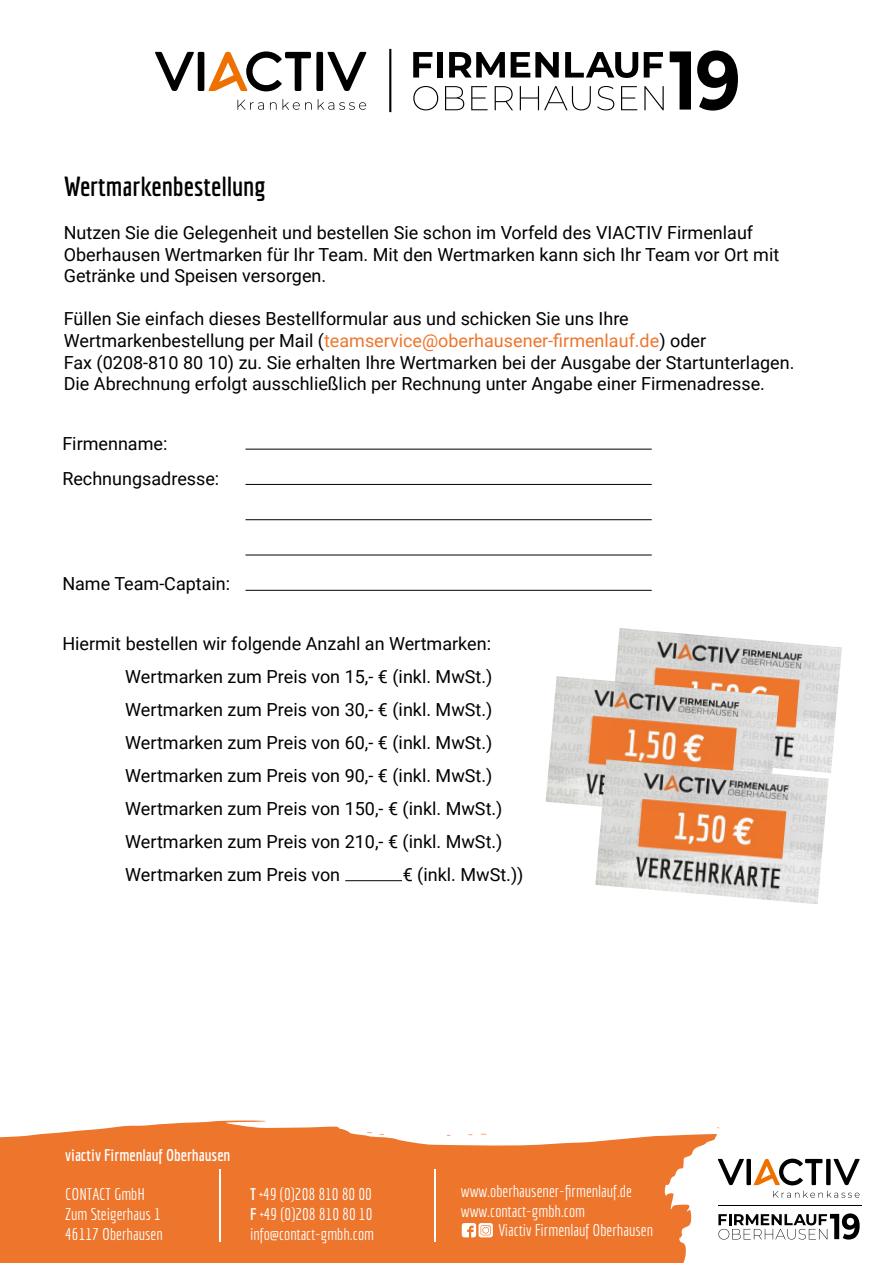
<style>
.page{position:relative;width:893px;height:1263px;background:#fff}
.page>*{position:absolute;margin:0;border:0;box-sizing:border-box;transform-origin:0 0}
.t1{font:700 27px "Economica";color:#000}
.t2{font:18px "Roboto";color:#000}
.t3{font:18px "Roboto";color:#ee752c}
.t4{font:16.5px "Economica";color:#fff}
.t5{font:700 16.5px "Economica";color:#fff}
.s1{color:#000}
.s2{font-weight:700}
</style>
<div class="page">
<svg style="left:0;top:1120px;width:665px;height:64px;fill:#ee752c"></svg>
<div style="left:0;top:1184px;width:893px;height:79px;background:#ee752c"></div>
<hr style="left:219px;top:1170px;width:1px;height:72px;background:#fff">
<hr style="left:434px;top:1170px;width:1px;height:72px;background:#fff">
<svg style="left:462px;top:1223px;width:31px;height:14px"></svg>
<hr style="left:245px;top:449px;width:407px;height:1px;background:#000">
<hr style="left:245px;top:484px;width:407px;height:1px;background:#000">
<hr style="left:245px;top:590px;width:407px;height:1px;background:#000">
<hr style="left:245px;top:519px;width:407px;height:1px;background:#000">
<hr style="left:245px;top:555px;width:407px;height:1px;background:#000">
<hr style="left:345px;top:880px;width:57px;height:1px;background:#000">
<img style="left:615px;top:628px;width:227px;height:145px">
<img style="left:546px;top:676px;width:233px;height:130px">
<img style="left:595px;top:759px;width:234px;height:145px">
<svg style="left:237px;top:100px;width:27px;height:10px"></svg>
<svg style="left:270px;top:102px;width:7px;height:8px"></svg>
<svg style="left:283px;top:99px;width:29px;height:11px"></svg>
<svg style="left:318px;top:99px;width:48px;height:11px"></svg>
<svg style="left:327px;top:52px;width:40px;height:39px"></svg>
<svg style="left:155px;top:52px;width:39px;height:39px"></svg>
<div style="left:316px;top:52px;width:7px;height:39px;background:#000;border-radius:2px"></div>
<div style="left:198px;top:52px;width:6px;height:39px;background:#000;border-radius:2px"></div>
<svg style="left:208px;top:51px;width:103px;height:40px"></svg>
<svg style="left:413px;top:86px;width:25px;height:24px"></svg>
<svg style="left:445px;top:86px;width:19px;height:24px"></svg>
<svg style="left:471px;top:86px;width:17px;height:24px"></svg>
<svg style="left:495px;top:86px;width:18px;height:24px"></svg>
<svg style="left:520px;top:86px;width:71px;height:24px"></svg>
<svg style="left:597px;top:86px;width:17px;height:24px"></svg>
<svg style="left:621px;top:86px;width:16px;height:24px"></svg>
<svg style="left:644px;top:86px;width:20px;height:24px"></svg>
<svg style="left:413px;top:52px;width:19px;height:26px"></svg>
<div style="left:437px;top:52px;width:6px;height:26px;background:#000"></div>
<svg style="left:449px;top:52px;width:56px;height:26px"></svg>
<svg style="left:511px;top:52px;width:48px;height:26px"></svg>
<svg style="left:565px;top:52px;width:73px;height:26px"></svg>
<svg style="left:644px;top:52px;width:19px;height:26px"></svg>
<svg style="left:670px;top:51px;width:21px;height:59px"></svg>
<svg style="left:697px;top:50px;width:41px;height:61px"></svg>
<hr style="left:389px;top:49px;width:2px;height:63px;background:#000">
<svg style="left:665px;top:1127px;width:228px;height:136px"></svg>
<p class="t1" style="left:64px;top:170px;width:204px">Wertmarkenbestellung</p>
<p class="t2" style="left:64px;top:220px;width:691px">Nutzen Sie die Gelegenheit und bestellen Sie schon im Vorfeld des VIACTIV Firmenlauf</p>
<p class="t2" style="left:64px;top:241px;width:717px">Oberhausen Wertmarken für Ihr Team. Mit den Wertmarken kann sich Ihr Team vor Ort mit</p>
<p class="t2" style="left:64px;top:263px;width:264px">Getränke und Speisen versorgen.</p>
<p class="t2" style="left:64px;top:306px;width:566px">Füllen Sie einfach dieses Bestellformular aus und schicken Sie uns Ihre</p>
<p class="t3" style="left:64px;top:328px;width:644px"><span class="s1">Wertmarkenbestellung per Mail (</span>teamservice@oberhausener-firmenlauf.de<span class="s1">) oder</span></p>
<p class="t2" style="left:64px;top:349px;width:732px">Fax (0208-810 80 10) zu. Sie erhalten Ihre Wertmarken bei der Ausgabe der Startunterlagen.</p>
<p class="t2" style="left:64px;top:371px;width:703px">Die Abrechnung erfolgt ausschließlich per Rechnung unter Angabe einer Firmenadresse.</p>
<p class="t2" style="left:62px;top:430px;width:107px">Firmenname:</p>
<p class="t2" style="left:62px;top:466px;width:158px">Rechnungsadresse:</p>
<p class="t2" style="left:62px;top:571px;width:169px">Name Team-Captain:</p>
<p class="t2" style="left:62px;top:631px;width:430px">Hiermit bestellen wir folgende Anzahl an Wertmarken:</p>
<p class="t2" style="left:125px;top:664px;width:369px">Wertmarken zum Preis von 15,- € (inkl. MwSt.)</p>
<p class="t2" style="left:125px;top:697px;width:369px">Wertmarken zum Preis von 30,- € (inkl. MwSt.)</p>
<p class="t2" style="left:125px;top:730px;width:369px">Wertmarken zum Preis von 60,- € (inkl. MwSt.)</p>
<p class="t2" style="left:125px;top:763px;width:369px">Wertmarken zum Preis von 90,- € (inkl. MwSt.)</p>
<p class="t2" style="left:125px;top:796px;width:379px">Wertmarken zum Preis von 150,- € (inkl. MwSt.)</p>
<p class="t2" style="left:125px;top:829px;width:379px">Wertmarken zum Preis von 210,- € (inkl. MwSt.)</p>
<p class="t2" style="left:125px;top:862px;width:216px">Wertmarken zum Preis von</p>
<p class="t2" style="left:403px;top:862px;width:122px">€ (inkl. MwSt.))</p>
<p class="t5" style="left:65px;top:1145px;width:167px">viactiv Firmenlauf Oberhausen</p>
<p class="t4" style="left:65px;top:1185px;width:81px">CONTACT GmbH</p>
<p class="t4" style="left:65px;top:1205px;width:97px">Zum Steigerhaus 1</p>
<p class="t4" style="left:65px;top:1224px;width:99px">46117 Oberhausen</p>
<p class="t4" style="left:250px;top:1185px;width:123px"><span class="s2">T</span> +49 (0)208 810 80 00</p>
<p class="t4" style="left:250px;top:1204px;width:124px"><span class="s2">F</span> +49 (0)208 810 80 10</p>
<p class="t4" style="left:250px;top:1224px;width:126px">info@contact-gmbh.com</p>
<p class="t4" style="left:461px;top:1181px;width:173px">www.oberhausener-firmenlauf.de</p>
<p class="t4" style="left:461px;top:1201px;width:126px">www.contact-gmbh.com</p>
<p class="t4" style="left:498px;top:1221px;width:156px">Viactiv Firmenlauf Oberhausen</p>
</div>
